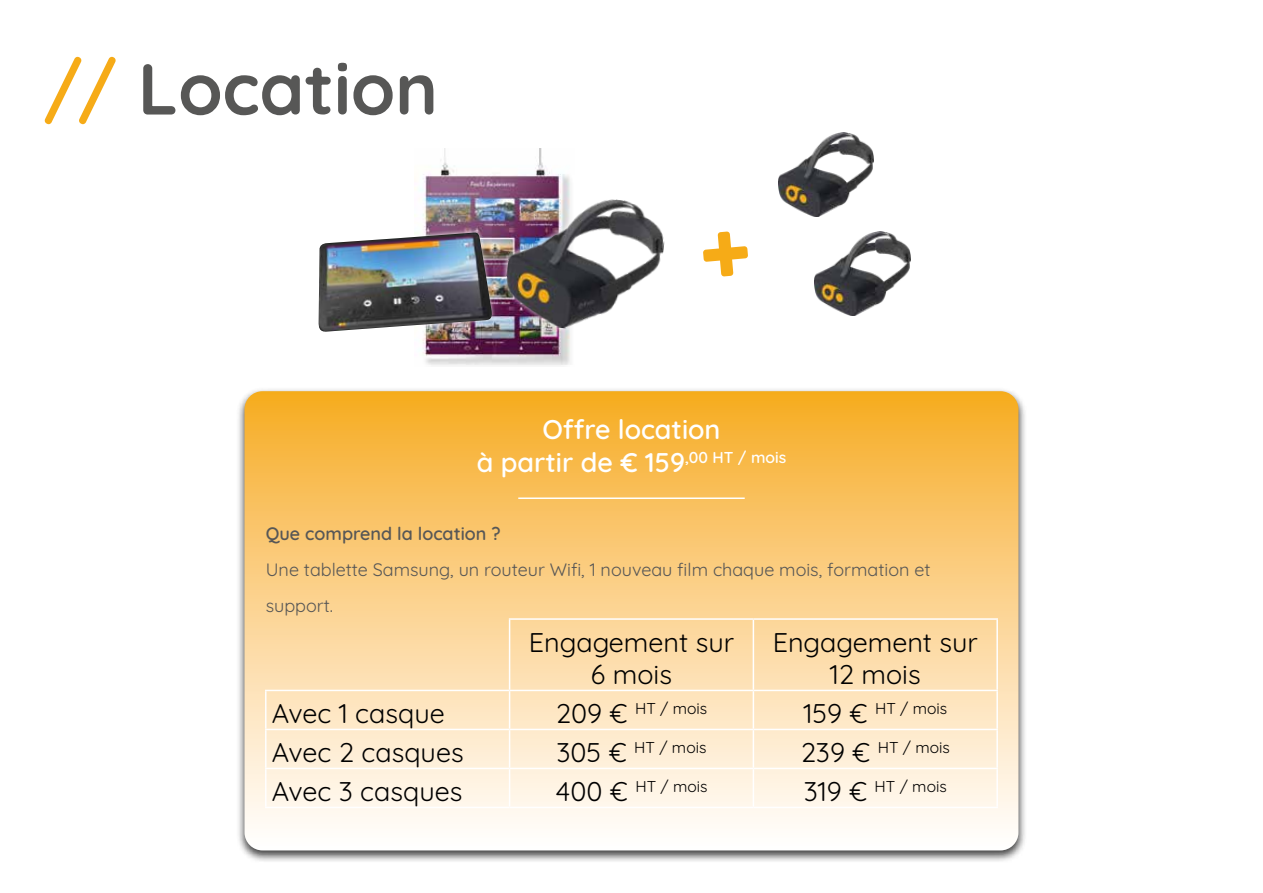
<style>
.page{position:relative;width:1263px;height:893px;background:#fff}
.page>*{position:absolute;margin:0;border:0;box-sizing:border-box;transform-origin:0 0}
.t1{font:700 72px "Quicksand";color:#575756}
.t2{font:27px/32.4px "Quicksand";color:#000;text-align:center}
.t3{font:600 27px/32.4px "Quicksand";color:#fff;text-align:center}
.t4{font:18px/36px "Quicksand";color:#575756}
.t5{font:600 18px "Quicksand";color:#575756}
.t6{font:15.75px "Quicksand";color:#000}
.s1{color:#f6ab17}
.s2{font-size:27px}
</style>
<div class="page">
<img style="left:423px;top:148px;width:148px;height:217px">
<div style="left:236px;top:387px;width:791px;height:476px;background:#000;opacity:.75"></div>
<svg style="left:244px;top:391px;width:774px;height:459px;background:#fbd595"></svg>
<hr style="left:518px;top:497px;width:227px;height:2px;background:#fff">
<hr style="left:509px;top:618px;width:244px;height:2px;background:#fff">
<hr style="left:509px;top:620px;width:1px;height:70px;background:#fff">
<hr style="left:753px;top:618px;width:245px;height:2px;background:#fff">
<hr style="left:753px;top:620px;width:1px;height:70px;background:#fff">
<hr style="left:996px;top:620px;width:2px;height:70px;background:#fff">
<hr style="left:753px;top:690px;width:245px;height:1px;background:#fff">
<hr style="left:996px;top:691px;width:2px;height:38px;background:#fff">
<hr style="left:753px;top:729px;width:245px;height:1px;background:#fff">
<hr style="left:996px;top:730px;width:2px;height:38px;background:#fff">
<hr style="left:753px;top:768px;width:245px;height:1px;background:#fff">
<hr style="left:996px;top:769px;width:2px;height:38px;background:#fff">
<hr style="left:753px;top:807px;width:245px;height:1px;background:#fff">
<hr style="left:265px;top:690px;width:245px;height:1px;background:#fff">
<hr style="left:265px;top:691px;width:1px;height:38px;background:#fff">
<hr style="left:510px;top:690px;width:243px;height:1px;background:#fff">
<hr style="left:509px;top:691px;width:1px;height:38px;background:#fff">
<hr style="left:753px;top:691px;width:1px;height:38px;background:#fff">
<hr style="left:265px;top:729px;width:245px;height:1px;background:#fff">
<hr style="left:265px;top:730px;width:1px;height:38px;background:#fff">
<hr style="left:510px;top:729px;width:243px;height:1px;background:#fff">
<hr style="left:509px;top:730px;width:1px;height:38px;background:#fff">
<hr style="left:753px;top:730px;width:1px;height:38px;background:#fff">
<hr style="left:265px;top:768px;width:245px;height:1px;background:#fff">
<hr style="left:265px;top:769px;width:1px;height:38px;background:#fff">
<hr style="left:510px;top:768px;width:243px;height:1px;background:#fff">
<hr style="left:509px;top:769px;width:1px;height:38px;background:#fff">
<hr style="left:753px;top:769px;width:1px;height:38px;background:#fff">
<hr style="left:265px;top:807px;width:245px;height:1px;background:#fff">
<hr style="left:510px;top:807px;width:243px;height:1px;background:#fff">
<img style="left:318px;top:181px;width:253px;height:165px">
<img style="left:501px;top:188px;width:164px;height:151px">
<img style="left:778px;top:132px;width:96px;height:84px">
<img style="left:814px;top:231px;width:96px;height:85px">
<h1 class="t1" style="left:43px;top:33px;width:397px"><span class="s1">//</span> Location</h1>
<h2 class="t3" style="left:477px;top:411px;width:311px">Offre location<br>à partir de € 159<sup>,00</sup> <sup>HT</sup> <sup>/</sup> <sup>mois</sup></h2>
<p class="t5" style="left:266px;top:520px;width:236px">Que comprend la location ?</p>
<p class="t4" style="left:266px;top:550px;width:666px">Une tablette Samsung, un routeur Wifi, 1 nouveau film chaque mois, formation et support.</p>
<h2 class="t2" style="left:529px;top:623px;width:207px">Engagement sur<br>6 mois</h2>
<h2 class="t2" style="left:773px;top:623px;width:207px">Engagement sur<br>12 mois</h2>
<h2 class="t2" style="left:272px;top:695px;width:174px">Avec 1 casque</h2>
<p class="t6" style="left:556px;top:697px;width:153px"><span class="s2">209 €</span> HT / mois</p>
<p class="t6" style="left:803px;top:697px;width:145px"><span class="s2">159 €</span> HT / mois</p>
<h2 class="t2" style="left:272px;top:734px;width:193px">Avec 2 casques</h2>
<p class="t6" style="left:556px;top:736px;width:151px"><span class="s2">305 €</span> HT / mois</p>
<p class="t6" style="left:801px;top:736px;width:151px"><span class="s2">239 €</span> HT / mois</p>
<h2 class="t2" style="left:272px;top:773px;width:192px">Avec 3 casques</h2>
<p class="t6" style="left:555px;top:775px;width:154px"><span class="s2">400 €</span> HT / mois</p>
<p class="t6" style="left:804px;top:775px;width:144px"><span class="s2">319 €</span> HT / mois</p>
</div>
